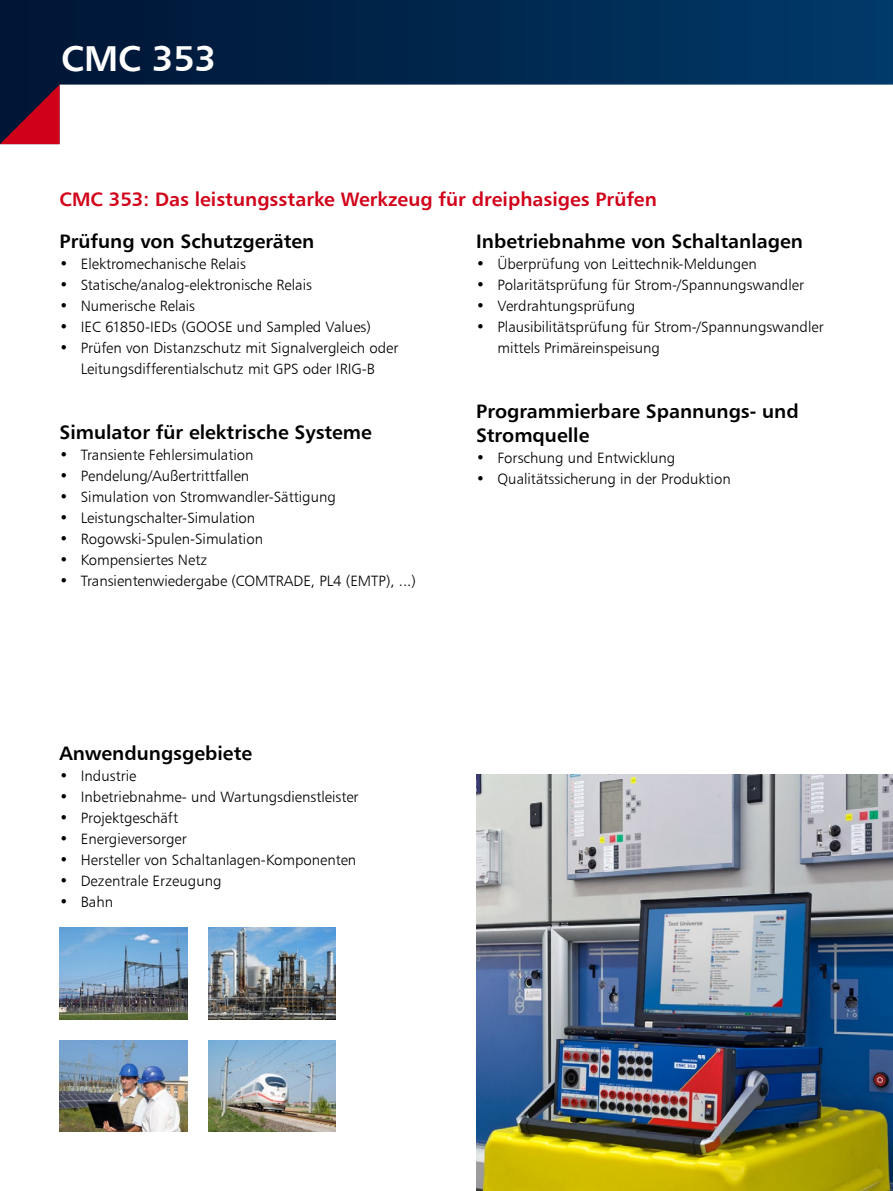
<style>
.page{position:relative;width:893px;height:1191px;background:#fff}
.page>*{position:absolute;margin:0;border:0;box-sizing:border-box;transform-origin:0 0}
.Headline_1{font:700 36px "OMICRON";color:#fff}
.Headline_3{font:700 19.5px/23.4px "OMICRON";color:#000}
.Headline_3-2{font:700 19.5px "OMICRON";color:#d10019}
.t1{font:15px/21px "OMICRON";color:#000;text-align:center}
</style>
<div class="page">
<svg style="left:0;top:0;width:893px;height:85px;background:#01274e"></svg>
<svg style="left:0;top:85px;width:60px;height:59px;background:#690b28"></svg>
<img style="left:60px;top:928px;width:127px;height:91px">
<img style="left:208px;top:928px;width:128px;height:91px">
<img style="left:60px;top:1040px;width:127px;height:91px">
<img style="left:208px;top:1040px;width:128px;height:91px">
<img style="left:476px;top:774px;width:417px;height:417px">
<p class="Headline_1" style="left:61px;top:36px;width:157px">CMC 353</p>
<p class="Headline_3-2" style="left:60px;top:187px;width:599px">CMC 353: Das leistungsstarke Werkzeug für dreiphasiges Prüfen</p>
<p class="Headline_3" style="left:60px;top:229px;width:256px">Prüfung von Schutzgeräten</p>
<p class="t1" style="left:60px;top:253px;width:188px">• Elektromechanische Relais</p>
<p class="t1" style="left:60px;top:274px;width:254px">• Statische/analog-elektronische Relais</p>
<p class="t1" style="left:60px;top:295px;width:137px">• Numerische Relais</p>
<p class="t1" style="left:60px;top:316px;width:313px">• IEC 61850-IEDs (GOOSE und Sampled Values)</p>
<p class="t1" style="left:60px;top:337px;width:340px">• Prüfen von Distanzschutz mit Signalvergleich oder<br>Leitungsdifferentialschutz mit GPS oder IRIG-B</p>
<p class="Headline_3" style="left:476px;top:229px;width:328px">Inbetriebnahme von Schaltanlagen</p>
<p class="t1" style="left:476px;top:253px;width:282px">• Überprüfung von Leittechnik-Meldungen</p>
<p class="t1" style="left:476px;top:274px;width:329px">• Polaritätsprüfung für Strom-/Spannungswandler</p>
<p class="t1" style="left:476px;top:295px;width:161px">• Verdrahtungsprüfung</p>
<p class="t1" style="left:497px;top:316px;width:328px;text-align:left;text-indent:-21px">• Plausibilitätsprüfung für Strom-/Spannungswandler mittels Primäreinspeisung</p>
<p class="Headline_3" style="left:60px;top:420px;width:314px">Simulator für elektrische Systeme</p>
<p class="t1" style="left:60px;top:444px;width:195px">• Transiente Fehlersimulation</p>
<p class="t1" style="left:60px;top:465px;width:191px">• Pendelung/Außertrittfallen</p>
<p class="t1" style="left:60px;top:486px;width:278px">• Simulation von Stromwandler-Sättigung</p>
<p class="t1" style="left:60px;top:507px;width:197px">• Leistungschalter-Simulation</p>
<p class="t1" style="left:60px;top:528px;width:205px">• Rogowski-Spulen-Simulation</p>
<p class="t1" style="left:60px;top:549px;width:149px">• Kompensiertes Netz</p>
<p class="t1" style="left:60px;top:570px;width:358px">• Transientenwiedergabe (COMTRADE, PL4 (EMTP), ...)</p>
<p class="Headline_3" style="left:60px;top:740px;width:194px">Anwendungsgebiete</p>
<p class="t1" style="left:60px;top:764px;width:78px">• Industrie</p>
<p class="t1" style="left:60px;top:785px;width:301px">• Inbetriebnahme- und Wartungsdienstleister</p>
<p class="t1" style="left:60px;top:806px;width:120px">• Projektgeschäft</p>
<p class="t1" style="left:60px;top:827px;width:129px">• Energieversorger</p>
<p class="t1" style="left:60px;top:848px;width:298px">• Hersteller von Schaltanlagen-Komponenten</p>
<p class="t1" style="left:60px;top:869px;width:164px">• Dezentrale Erzeugung</p>
<p class="t1" style="left:60px;top:890px;width:55px">• Bahn</p>
<p class="Headline_3" style="left:476px;top:399px;width:324px">Programmierbare Spannungs- und<br>Stromquelle</p>
<p class="t1" style="left:476px;top:446px;width:201px">• Forschung und Entwicklung</p>
<p class="t1" style="left:476px;top:467px;width:256px">• Qualitätssicherung in der Produktion</p>
</div>
